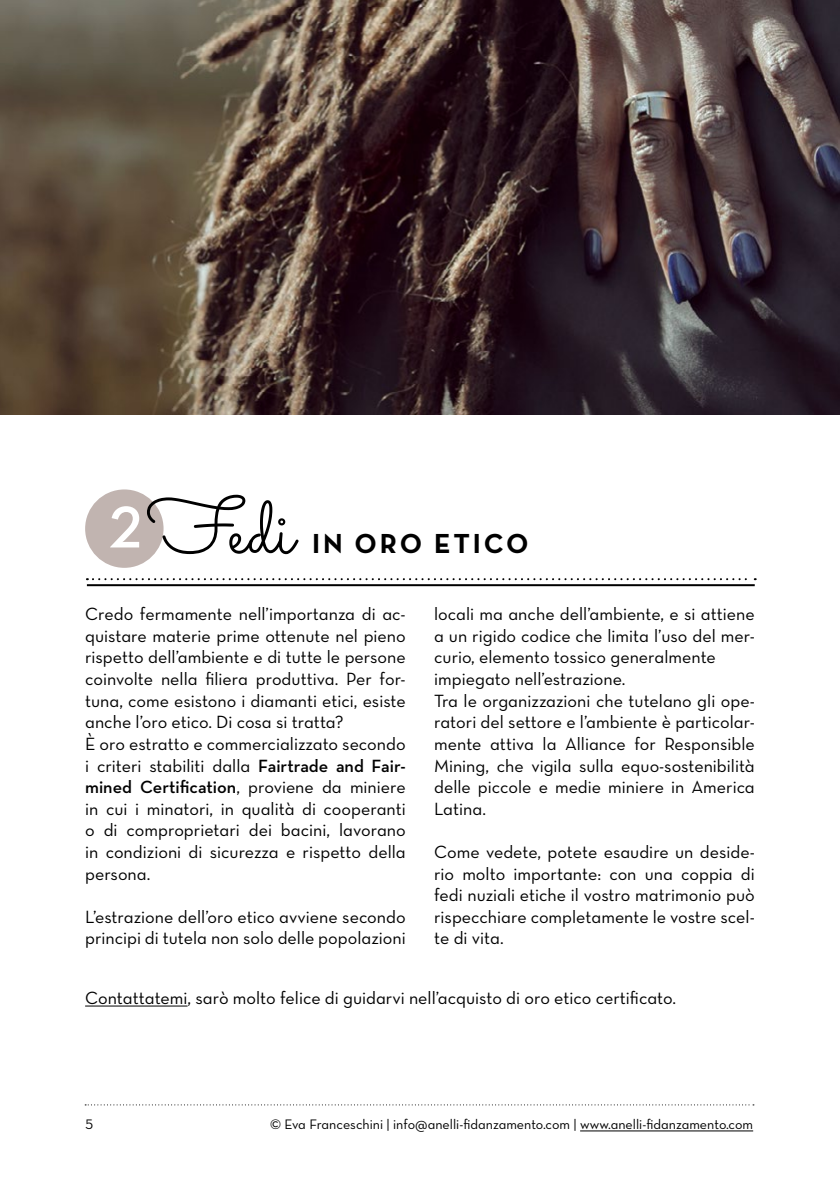
<style>
.page{position:relative;width:840px;height:1191px;background:#fff}
.page>*{position:absolute;margin:0;border:0;box-sizing:border-box;transform-origin:0 0}
.t1{font:80px "Sacramento";color:#000}
.t2{font:700 28px "Neutra Text";letter-spacing:.1em;color:#000}
.t3{font:18px/21.6px "Neutra Text Book Alt";color:#000}
.t4{font:600 18px "Neutra Text";color:#000}
.t5{font:14px "Neutra Text Book Alt";color:#000}
.s1{font-family:"Neutra Text Demi Alt";font-size:60px;color:#fff}
.s2{font-family:"Neutra Text";font-weight:600}
.s3{font-family:"Neutra Text Book Alt";font-weight:400}
</style>
<div class="page">
<hr style="left:579px;top:1130px;width:173px;height:1px;background:#000">
<svg style="left:85px;top:1104px;width:668px;height:1px"></svg>
<img style="left:0;top:0;width:839px;height:414px">
<div style="left:85px;top:489px;width:78px;height:79px;background:#c1b4b0;border-radius:50%"></div>
<hr style="left:87px;top:584px;width:667px;height:2px;background:#000">
<svg style="left:87px;top:578px;width:668px;height:2px"></svg>
<hr style="left:85px;top:1005px;width:102px;height:1px;background:#000">
<h1 class="t1" style="left:109px;top:478px;width:186px"><span class="s1">2</span>Fedi</h1>
<h2 class="t2" style="left:312px;top:525px;width:218px">IN ORO ETICO</h2>
<p class="t3" style="left:85px;top:603px;width:322px">Credo fermamente nell’importanza di ac&shy;quistare materie prime ottenute nel pieno rispetto dell’ambiente e di tutte le persone coinvolte nella filiera produttiva. Per for&shy;tuna, come esistono i diamanti etici, esiste anche l’oro etico. Di cosa si tratta?<br>È oro estratto e commercializzato secondo i criteri stabiliti dalla <span class="s2">Fairtrade and Fair-</span></p>
<p class="t4" style="left:85px;top:776px;width:322px">mined Certification<span class="s3">, proviene da miniere</span></p>
<p class="t3" style="left:85px;top:797px;width:322px;text-align:justify">in cui i minatori, in qualità di cooperanti o di comproprietari dei bacini, lavorano in condizioni di sicurezza e rispetto della persona.</p>
<p class="t3" style="left:85px;top:905px;width:322px">L’estrazione dell’oro etico avviene secondo principi di tutela non solo delle popolazioni</p>
<p class="t3" style="left:434px;top:603px;width:322px">locali ma anche dell’ambiente, e si attiene a un rigido codice che limita l’uso del mer&shy;curio, elemento tossico generalmente impiegato nell’estrazione.<br>Tra le organizzazioni che tutelano gli ope&shy;ratori del settore e l’ambiente è particolar&shy;mente attiva la Alliance for Responsible Mining, che vigila sulla equo-sostenibilità delle piccole e medie miniere in America Latina.</p>
<p class="t3" style="left:434px;top:840px;width:322px;text-align:justify">Come vedete, potete esaudire un deside&shy;rio molto importante: con una coppia di fedi nuziali etiche il vostro matrimonio può rispecchiare completamente le vostre scel&shy;te di vita.</p>
<p class="t3" style="left:85px;top:986px;width:592px">Contattatemi, sarò molto felice di guidarvi nell’acquisto di oro etico certificato.</p>
<p class="t5" style="left:85px;top:1115px;width:9px">5</p>
<p class="t5" style="left:270px;top:1115px;width:484px">© Eva Franceschini | info@anelli-fidanzamento.com | www.anelli-fidanzamento.com</p>
</div>
